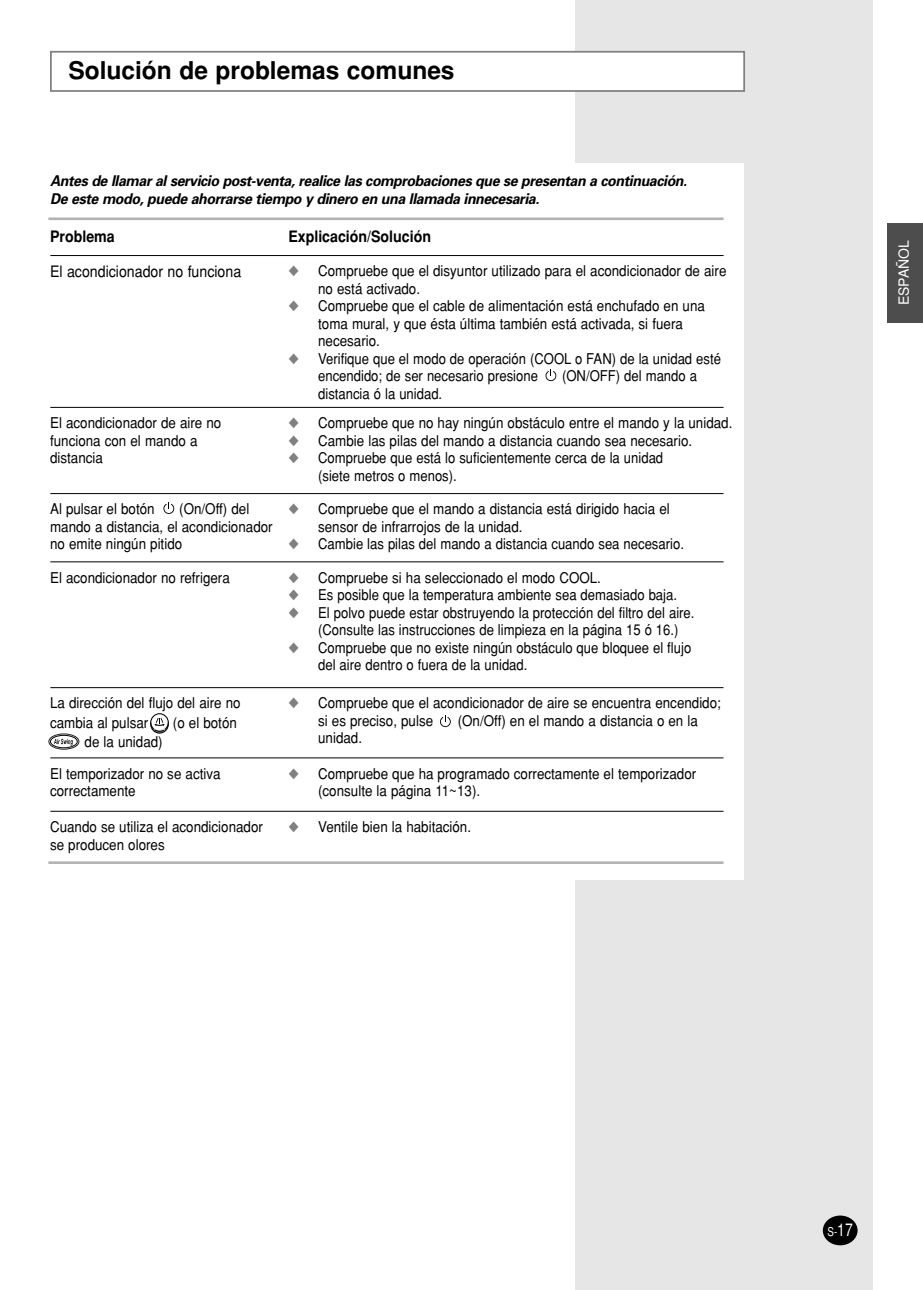
<style>
.page{position:relative;width:923px;height:1290px;background:#fff}
.page>*{position:absolute;margin:0;border:0;box-sizing:border-box;transform-origin:0 0}
.t1{font:700 24.5px "Helvetica";color:#000}
.t2{font:700 15.75px "Helvetica";color:#000;scale:.9 1}
.t3{font:15.75px "Helvetica";color:#000;scale:.9 1}
.t4{font:14.88px/17.5px "Helvetica";color:#000;scale:.9 1}
.t5{font:14.88px/17.5px "Helvetica";color:#000;scale:.88 1}
.t6{font:italic 700 14.88px/17.8px "Univers";letter-spacing:-.025em;color:#000;scale:.95 1}
.t7{font:14px "Helvetica";color:#fff}
.t8{font:12.25px "Helvetica";color:#fff;scale:.8 1}
.s1{color:#808080}
.s2{font-size:17.5px}
</style>
<div class="page">
<div style="left:574px;top:0;width:298px;height:1290px;background:#e6e6e6"></div>
<div style="left:51px;top:52px;width:693px;height:39px;background:#fff"></div>
<div style="left:50px;top:51px;width:694px;height:41px;border:2px solid #808080"></div>
<div style="left:822px;top:1215px;width:35px;height:30px;background:#000;border-radius:50%"></div>
<div style="left:887px;top:223px;width:35px;height:99px;background:#4d4d4d"></div>
<div style="left:544px;top:164px;width:199px;height:716px;background:#fff"></div>
<hr style="left:48px;top:217px;width:675px;height:3px;background:#b3b3b3">
<hr style="left:50px;top:255px;width:673px;height:1px;background:#000">
<hr style="left:50px;top:407px;width:673px;height:1px;background:#000">
<hr style="left:50px;top:493px;width:673px;height:1px;background:#000">
<hr style="left:50px;top:561px;width:673px;height:1px;background:#000">
<hr style="left:50px;top:687px;width:673px;height:1px;background:#000">
<hr style="left:50px;top:757px;width:673px;height:1px;background:#000">
<hr style="left:50px;top:811px;width:673px;height:1px;background:#000">
<hr style="left:48px;top:861px;width:675px;height:3px;background:#b3b3b3">
<svg style="left:545px;top:369px;width:11px;height:12px"></svg>
<svg style="left:440px;top:715px;width:10px;height:12px"></svg>
<svg style="left:150px;top:713px;width:19px;height:21px"></svg>
<svg style="left:48px;top:733px;width:31px;height:16px"></svg>
<div style="left:50px;top:735px;width:28px;height:13px;border:1px solid #000;border-radius:50%"></div>
<svg style="left:54px;top:739px;width:19px;height:6px"></svg>
<svg style="left:163px;top:502px;width:11px;height:12px"></svg>
<h1 class="t1" style="left:68px;top:62px;width:387px">Solución de problemas comunes</h1>
<p class="t6" style="left:50px;top:173px;width:671px">Antes de llamar al servicio post-venta, realice las comprobaciones que se presentan a continuación.<br>De este modo, puede ahorrarse tiempo y dinero en una llamada innecesaria.</p>
<p class="t2" style="left:50px;top:231px;width:73px">Problema</p>
<p class="t2" style="left:288px;top:231px;width:160px">Explicación/Solución</p>
<p class="t3" style="left:50px;top:266px;width:214px">El acondicionador no funciona</p>
<p class="t4" style="left:318px;top:264px;width:455px;text-indent:-30px"><span class="s1">◆</span> Compruebe que el disyuntor utilizado para el acondicionador de aire no está activado.</p>
<p class="t4" style="left:318px;top:299px;width:431px;text-indent:-30px"><span class="s1">◆</span> Compruebe que el cable de alimentación está enchufado en una toma mural, y que ésta última también está activada, si fuera necesario.</p>
<p class="t5" style="left:318px;top:351px;width:459px;text-indent:-30px"><span class="s1">◆</span> Verifique que el modo de operación (COOL o FAN) de la unidad esté encendido; de ser necesario presione</p>
<p class="t5" style="left:562px;top:369px;width:155px">(ON/OFF) del mando a</p>
<p class="t5" style="left:318px;top:386px;width:142px">distancia ó la unidad.</p>
<p class="t4" style="left:50px;top:416px;width:192px">El acondicionador de aire no funciona con el mando a distancia</p>
<p class="t4" style="left:288px;top:416px;width:495px"><span class="s1">◆</span> Compruebe que no hay ningún obstáculo entre el mando y la unidad.</p>
<p class="t4" style="left:288px;top:433px;width:450px"><span class="s1">◆</span> Cambie las pilas del mando a distancia cuando sea necesario.</p>
<p class="t5" style="left:318px;top:451px;width:393px;text-indent:-30px"><span class="s1">◆</span> Compruebe que está lo suficientemente cerca de la unidad (siete metros o menos).</p>
<p class="t4" style="left:50px;top:502px;width:249px;text-indent:129px">(On/Off) del mando a distancia, el acondicionador no emite ningún pitido</p>
<p class="t4" style="left:318px;top:502px;width:392px;text-indent:-30px"><span class="s1">◆</span> Compruebe que el mando a distancia está dirigido hacia el sensor de infrarrojos de la unidad.</p>
<p class="t4" style="left:50px;top:502px;width:118px">Al pulsar el botón</p>
<p class="t5" style="left:288px;top:537px;width:451px"><span class="s1">◆</span> Cambie las pilas del mando a distancia cuando sea necesario.</p>
<p class="t4" style="left:50px;top:570px;width:201px">El acondicionador no refrigera</p>
<p class="t4" style="left:288px;top:570px;width:349px"><span class="s1">◆</span> Compruebe si ha seleccionado el modo COOL.</p>
<p class="t5" style="left:288px;top:587px;width:443px"><span class="s1">◆</span> Es posible que la temperatura ambiente sea demasiado baja.</p>
<p class="t5" style="left:318px;top:605px;width:429px;text-indent:-30px"><span class="s1">◆</span> El polvo puede estar obstruyendo la protección del filtro del aire. (Consulte las instrucciones de limpieza en la página 15 ó 16.)</p>
<p class="t5" style="left:318px;top:640px;width:425px;text-indent:-30px"><span class="s1">◆</span> Compruebe que no existe ningún obstáculo que bloquee el flujo del aire dentro o fuera de la unidad.</p>
<p class="t4" style="left:50px;top:695px;width:213px;line-height:19.2px">La dirección del flujo del aire no cambia al pulsar</p>
<p class="t4" style="left:318px;top:696px;width:449px;text-indent:-30px"><span class="s1">◆</span> Compruebe que el acondicionador de aire se encuentra encendido; si es preciso, pulse</p>
<p class="t4" style="left:457px;top:713px;width:268px">(On/Off) en el mando a distancia o en la</p>
<p class="t4" style="left:173px;top:715px;width:73px">(o el botón</p>
<p class="t4" style="left:318px;top:731px;width:50px">unidad.</p>
<p class="t4" style="left:85px;top:734px;width:88px">de la unidad)</p>
<p class="t4" style="left:50px;top:766px;width:191px">El temporizador no se activa correctamente</p>
<p class="t4" style="left:318px;top:766px;width:421px;text-indent:-30px"><span class="s1">◆</span> Compruebe que ha programado correctamente el temporizador (consulte la página 11~13).</p>
<p class="t4" style="left:50px;top:819px;width:238px">Cuando se utiliza el acondicionador se producen olores</p>
<p class="t4" style="left:288px;top:819px;width:204px"><span class="s1">◆</span> Ventile bien la habitación.</p>
<p class="t7" style="left:898px;top:305px;width:67px;rotate:-90deg">ESPAÑOL</p>
<p class="t8" style="left:827px;top:1227px;width:33px">S-<span class="s2">17</span></p>
</div>
